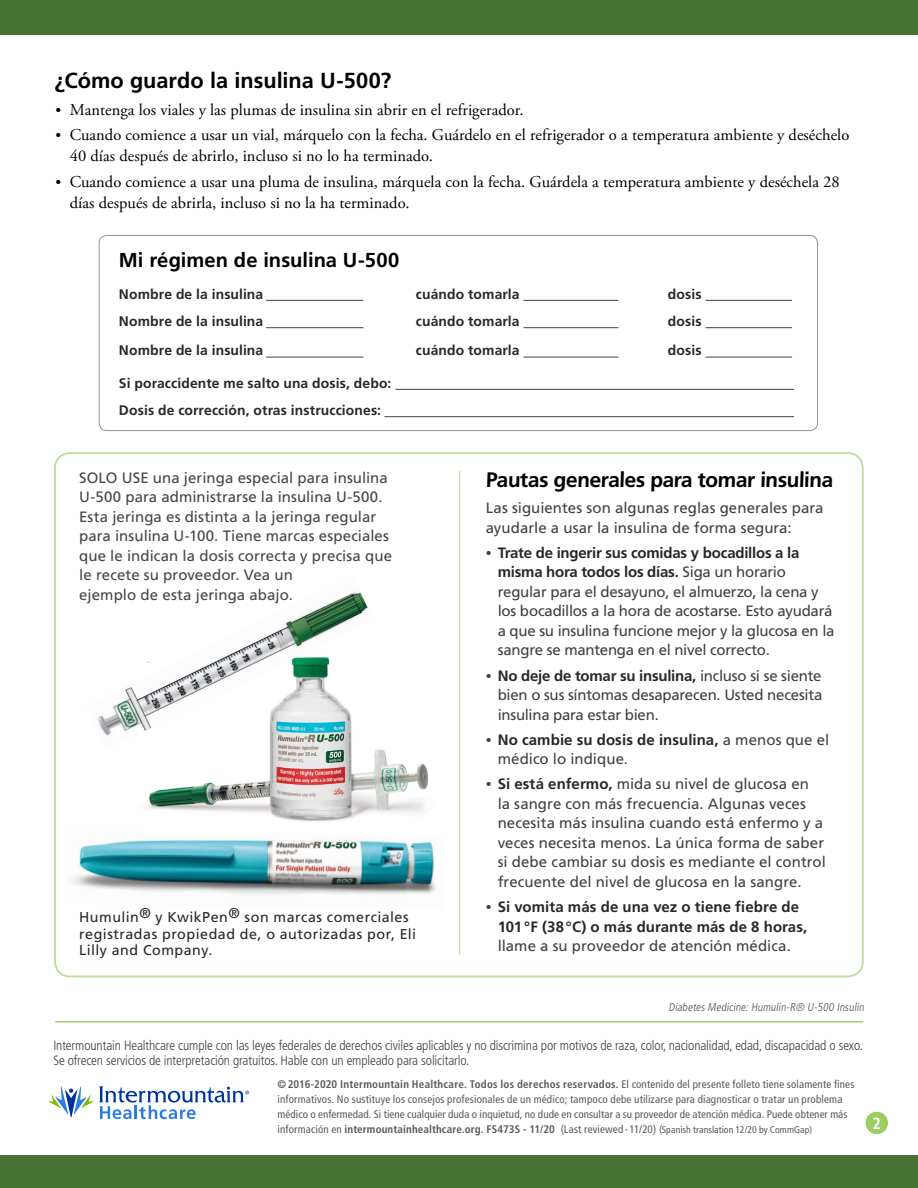
<style>
.page{position:relative;width:918px;height:1188px;background:#fff}
.page>*{position:absolute;margin:0;border:0;box-sizing:border-box;transform-origin:0 0}
.Level_1__h2{font:700 21.75px "Frutiger LT Std";color:#000}
.Level_1__h2-2{font:700 21px "Frutiger LT Std";color:#000}
.Level_1__h2-3{font:700 20.1px "Frutiger LT Std";color:#000}
.t1{font:16.5px/21px "Adobe Garamond Pro";color:#000}
.t2{font:700 condensed 16.2px "Frutiger LT Std";color:#fff}
.Main_table{font:15px/19.5px "Frutiger LT Std";letter-spacing:-.005em;color:#414042}
.Opening_paragraph{font:15px/19.5px "Frutiger LT Std";letter-spacing:.005em;color:#464547}
.t3{font:700 15px/19.5px "Frutiger LT Std";letter-spacing:.005em;color:#292829}
.Paragraph_Style_1{font:14.25px/16.5px "Frutiger LT Std";letter-spacing:.035em;color:#292829}
.Main__p{font:700 13.95px "Frutiger LT Std";letter-spacing:.01em;color:#292829}
.t4{font:300 condensed 13.5px/15.5px "Frutiger LT Std";letter-spacing:-.01em;color:#414042}
.t5{font:italic 300 condensed 11.25px "Frutiger LT Std";color:#4d4d4f}
.Footer___h6{font:condensed 10.95px/15px "Frutiger LT Std";letter-spacing:.01em;color:#58595b}
.s1{font-size:15px}
.s2{font-family:"Adobe Garamond Pro"}
.s3{font-weight:700;color:#292829}
.s4{font-family:"Adobe Garamond Pro";font-weight:400;color:#414042}
.s5{font-weight:400;color:#414042}
.s6{font-weight:700}
.s7{font-size:10.5px}
.s8{font-size:9.75px}
</style>
<div class="page">
<div style="left:0;top:0;width:918px;height:35px;background:#497235"></div>
<div style="left:0;top:1156px;width:918px;height:32px;background:#497235"></div>
<div style="left:866px;top:1112px;width:22px;height:22px;background:#9bcd63;border-radius:50%"></div>
<hr style="left:55px;top:1021px;width:808px;height:2px;background:#a1cf6d">
<svg style="left:49px;top:1086px;width:44px;height:31px"></svg>
<svg style="left:99px;top:1086px;width:150px;height:33px"></svg>
<div style="left:99px;top:235px;width:719px;height:196px;border:1px solid #939598;border-radius:8px"></div>
<hr style="left:266px;top:300px;width:97px;height:1px;background:#414042">
<hr style="left:523px;top:300px;width:95px;height:1px;background:#414042">
<hr style="left:705px;top:300px;width:87px;height:1px;background:#414042">
<hr style="left:266px;top:327px;width:97px;height:1px;background:#414042">
<hr style="left:523px;top:327px;width:95px;height:1px;background:#414042">
<hr style="left:705px;top:327px;width:87px;height:1px;background:#414042">
<hr style="left:266px;top:357px;width:97px;height:1px;background:#414042">
<hr style="left:523px;top:357px;width:95px;height:1px;background:#414042">
<hr style="left:705px;top:357px;width:87px;height:1px;background:#414042">
<hr style="left:395px;top:389px;width:399px;height:1px;background:#414042">
<hr style="left:384px;top:416px;width:410px;height:1px;background:#414042">
<img style="left:146px;top:749px;width:283px;height:73px">
<hr style="left:459px;top:471px;width:1px;height:484px;background:#bfdd9b">
<img style="left:71px;top:839px;width:365px;height:56px">
<img style="left:98px;top:592px;width:275px;height:158px">
<p class="Level_1__h2" style="left:55px;top:67px;width:338px">¿Cómo guardo la insulina U-500?</p>
<p class="t1" style="left:56px;top:99px;width:470px"><span class="s1">•</span> Mantenga los viales y las plumas de insulina sin abrir en el refrigerador.</p>
<p class="t1" style="left:70px;top:125px;width:781px;text-indent:-14px"><span class="s1">•</span> Cuando comience a usar un vial, márquelo con la fecha. Guárdelo en el refrigerador o a temperatura ambiente y deséchelo<br>40 días después de abrirlo, incluso si no lo ha terminado.</p>
<p class="t1" style="left:70px;top:171px;width:771px;text-indent:-14px"><span class="s1">•</span> Cuando comience a usar una pluma de insulina, márquela con la fecha. Guárdela a temperatura ambiente y deséchela 28 días después de abrirla, incluso si no la ha terminado.</p>
<p class="Level_1__h2-3" style="left:119px;top:249px;width:282px">Mi régimen de insulina U-500</p>
<p class="Main__p" style="left:119px;top:286px;width:146px">Nombre de la insulina</p>
<p class="Main__p" style="left:416px;top:286px;width:105px">cuándo tomarla</p>
<p class="Main__p" style="left:668px;top:286px;width:35px">dosis</p>
<p class="Main__p" style="left:119px;top:313px;width:146px">Nombre de la insulina</p>
<p class="Main__p" style="left:416px;top:313px;width:105px">cuándo tomarla</p>
<p class="Main__p" style="left:668px;top:313px;width:35px">dosis</p>
<p class="Main__p" style="left:119px;top:342px;width:146px">Nombre de la insulina</p>
<p class="Main__p" style="left:416px;top:342px;width:105px">cuándo tomarla</p>
<p class="Main__p" style="left:668px;top:342px;width:35px">dosis</p>
<p class="Main__p" style="left:119px;top:375px;width:274px">Si poraccidente me salto una dosis, debo:</p>
<p class="Main__p" style="left:119px;top:402px;width:264px">Dosis de corrección, otras instrucciones:</p>
<p class="Opening_paragraph" style="left:79px;top:468px;width:314px">SOLO USE una jeringa especial para insulina U-500 para administrarse la insulina U-500.<br>Esta jeringa es distinta a la jeringa regular para insulina U-100. Tiene marcas especiales que le indican la dosis correcta y precisa que le recete su proveedor. Vea un<br>ejemplo de esta jeringa abajo.</p>
<p class="Paragraph_Style_1" style="left:79px;top:909px;width:339px">Humulin® y KwikPen® son marcas comerciales registradas propiedad de, o autorizadas por, Eli<br>Lilly and Company.</p>
<p class="Level_1__h2-2" style="left:486px;top:467px;width:350px">Pautas generales para tomar insulina</p>
<p class="Main_table" style="left:486px;top:498px;width:339px">Las siguientes son algunas reglas generales para ayudarle a usar la insulina de forma segura:</p>
<p class="Main_table" style="left:498px;top:543px;width:338px;text-indent:-12px"><span class="s2">•</span> <span class="s3">Trate de ingerir sus comidas y bocadillos a la misma hora todos los días.</span> Siga un horario regular para el desayuno, el almuerzo, la cena y los bocadillos a la hora de acostarse. Esto ayudará a que su insulina funcione mejor y la glucosa en la sangre se mantenga en el nivel correcto.</p>
<p class="Main_table" style="left:498px;top:666px;width:326px;text-align:justify;text-indent:-12px"><span class="s2">•</span> <span class="s3">No deje de tomar su insulina,</span> incluso si se siente bien o sus síntomas desaparecen. Usted necesita insulina para estar bien.</p>
<p class="Main_table" style="left:498px;top:730px;width:333px;text-indent:-12px"><span class="s2">•</span> <span class="s3">No cambie su dosis de insulina,</span> a menos que el médico lo indique.</p>
<p class="Main_table" style="left:498px;top:774px;width:330px;text-indent:-12px"><span class="s2">•</span> <span class="s3">Si está enfermo,</span> mida su nivel de glucosa en<br>la sangre con más frecuencia. Algunas veces necesita más insulina cuando está enfermo y a veces necesita menos. La única forma de saber si debe cambiar su dosis es mediante el control frecuente del nivel de glucosa en la sangre.</p>
<p class="t3" style="left:498px;top:897px;width:311px;text-indent:-12px"><span class="s4">•</span> Si vomita más de una vez o tiene fiebre de<br>101°F (38°C) o más durante más de 8 horas, <span class="s5">llame a su proveedor de atención médica.</span></p>
<p class="t5" style="left:668px;top:1000px;width:199px">Diabetes Medicine:Humulin-R® U-500 Insulin</p>
<p class="t4" style="left:53px;top:1037px;width:811px">Intermountain Healthcare cumple con las leyes federales de derechos civiles aplicables y no discrimina por motivos de raza, color, nacionalidad, edad, discapacidad o sexo.<br>Se ofrecen servicios de interpretación gratuitos. Hable con un empleado para solicitarlo.</p>
<p class="Footer___h6" style="left:278px;top:1077px;width:578px"><span class="s6">©2016-2020 Intermountain Healthcare. Todos los derechos reservados.</span> El contenido del presente folleto tiene solamente fines informativos. No sustituye los consejos profesionales de un médico; tampoco debe utilizarse para diagnosticar o tratar un problema médico o enfermedad. Si tiene cualquier duda o inquietud, no dude en consultar a su proveedor de atención médica. Puede obtener más información en <span class="s6">intermountainhealthcare.org. FS473S - 11/20</span> (Last reviewed - 11/20) <span class="s7">(</span><span class="s8">Spanish translation 12/20 by CommGap)</span></p>
<p class="t2" style="left:873px;top:1113px;width:10px">2</p>
</div>
